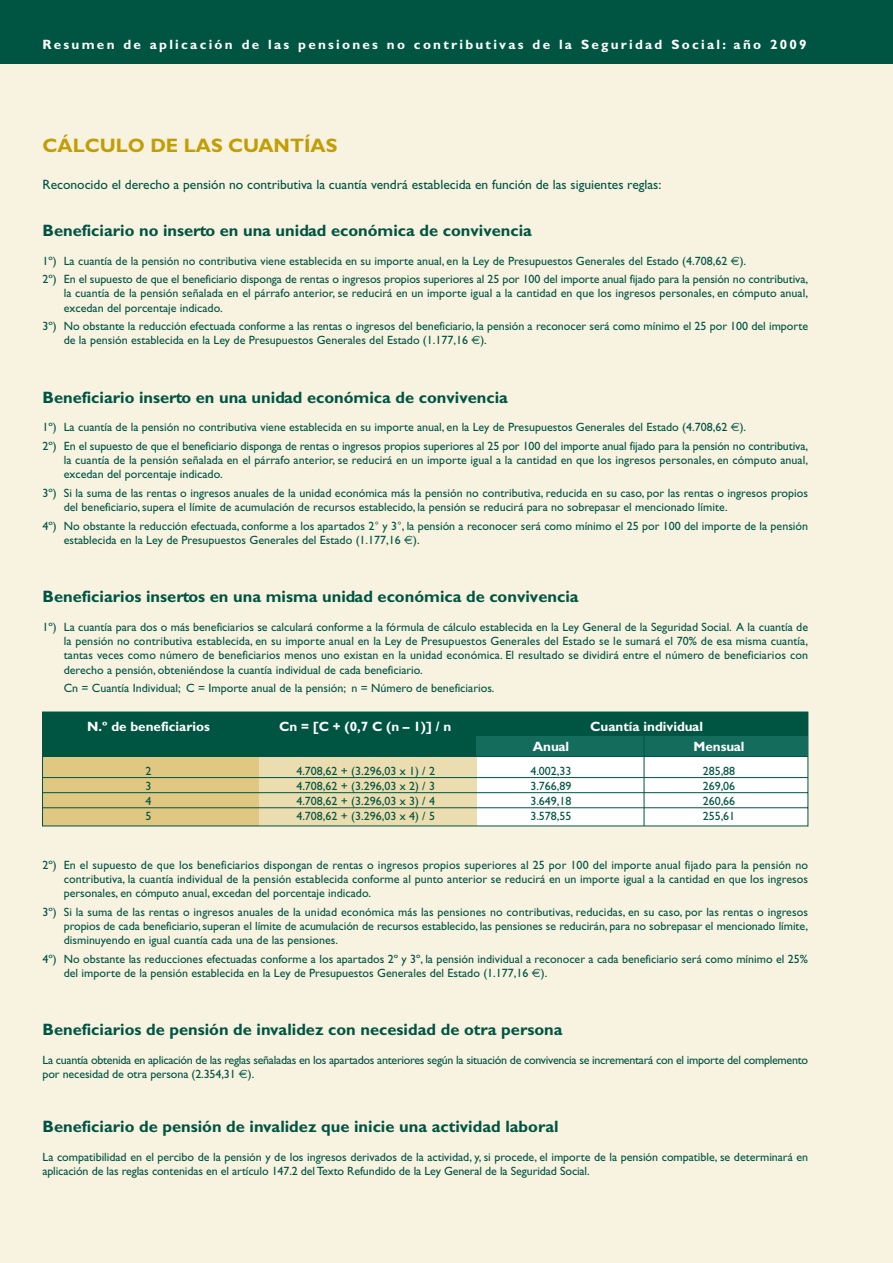
<style>
.page{position:relative;width:893px;height:1263px;background:#fff}
.page>*{position:absolute;margin:0;border:0;box-sizing:border-box;transform-origin:0 0}
.t1{font:700 19.5px "Gill Sans";color:#c29e05}
.t2{font:700 16.5px "Gill Sans";color:#005542}
.t3{font:700 13.5px "Gill Sans";letter-spacing:.165em;color:#fff}
.t4{font:13.5px "Gill Sans";color:#005542}
.t5{font:700 13.5px "Gill Sans";color:#fff}
.t6{font:12px/14.2px "Gill Sans";color:#005542;text-align:justify}
.t7{font:12px/14.2px "Gill Sans";letter-spacing:-.02em;color:#005542}
.s1{font-family:"Euro Sans"}
</style>
<div class="page">
<div style="left:0;top:16px;width:893px;height:1247px;background:#f8f2e1"></div>
<div style="left:0;top:0;width:893px;height:64px;background:#005542"></div>
<svg style="left:42px;top:712px;width:766px;height:114px;background:#94ae92"></svg>
<div style="left:477px;top:737px;width:331px;height:19px;background:#146d5c"></div>
<hr style="left:644px;top:733px;width:1px;height:93px;background:#005542">
<p class="t3" style="left:43px;top:40px;width:766px">Resumen de aplicación de las pensiones no contributivas de la Seguridad Social: año 2009</p>
<h3 class="t1" style="left:43px;top:138px;width:297px">CÁLCULO DE LAS CUANTÍAS</h3>
<p class="t4" style="left:43px;top:179px;width:620px">Reconocido el derecho a pensión no contributiva la cuantía vendrá establecida en función de las siguientes reglas:</p>
<h4 class="t2" style="left:43px;top:225px;width:491px">Beneficiario no inserto en una unidad económica de convivencia</h4>
<p class="t6" style="left:43px;top:255px;width:705px">1º) La cuantía de la pensión no contributiva viene establecida en su importe anual, en la Ley de Presupuestos Generales del Estado (4.708,62 <span class="s1">€</span>).</p>
<p class="t6" style="left:64px;top:273px;width:746px;text-indent:-21px">2º) En el supuesto de que el beneficiario disponga de rentas o ingresos propios superiores al 25 por 100 del importe anual fijado para la pensión no contributiva, la cuantía de la pensión señalada en el párrafo anterior, se reducirá en un importe igual a la cantidad en que los ingresos personales, en cómputo anual, excedan del porcentaje indicado.</p>
<p class="t6" style="left:64px;top:320px;width:746px;text-indent:-21px">3º) No obstante la reducción efectuada conforme a las rentas o ingresos del beneficiario, la pensión a reconocer será como mínimo el 25 por 100 del importe de la pensión establecida en la Ley de Presupuestos Generales del Estado (1.177,16 <span class="s1">€</span>).</p>
<h4 class="t2" style="left:43px;top:392px;width:467px">Beneficiario inserto en una unidad económica de convivencia</h4>
<p class="t6" style="left:43px;top:421px;width:705px">1º) La cuantía de la pensión no contributiva viene establecida en su importe anual, en la Ley de Presupuestos Generales del Estado (4.708,62 <span class="s1">€</span>).</p>
<p class="t6" style="left:64px;top:440px;width:746px;text-indent:-21px">2º) En el supuesto de que el beneficiario disponga de rentas o ingresos propios superiores al 25 por 100 del importe anual fijado para la pensión no contributiva, la cuantía de la pensión señalada en el párrafo anterior, se reducirá en un importe igual a la cantidad en que los ingresos personales, en cómputo anual, excedan del porcentaje indicado.</p>
<p class="t6" style="left:64px;top:487px;width:746px;text-indent:-21px">3º) Si la suma de las rentas o ingresos anuales de la unidad económica más la pensión no contributiva, reducida en su caso, por las rentas o ingresos propios del beneficiario, supera el límite de acumulación de recursos establecido, la pensión se reducirá para no sobrepasar el mencionado límite.</p>
<p class="t6" style="left:64px;top:520px;width:746px;text-indent:-21px">4º) No obstante la reducción efectuada, conforme a los apartados 2 y 3 , la pensión a reconocer será como mínimo el 25 por 100 del importe de la pensión establecida en la Ley de Presupuestos Generales del Estado (1.177,16 <span class="s1">€</span>).</p>
<h4 class="t2" style="left:43px;top:591px;width:538px">Beneficiarios insertos en una misma unidad económica de convivencia</h4>
<p class="t6" style="left:64px;top:621px;width:746px;text-indent:-21px">1º) La cuantía para dos o más beneficiarios se calculará conforme a la fórmula de cálculo establecida en la Ley General de la Seguridad Social. A la cuantía de la pensión no contributiva establecida, en su importe anual en la Ley de Presupuestos Generales del Estado se le sumará el 70% de esa misma cuantía, tantas veces como número de beneficiarios menos uno existan en la unidad económica. El resultado se dividirá entre el número de beneficiarios con derecho a pensión, obteniéndose la cuantía individual de cada beneficiario.</p>
<p class="t6" style="left:64px;top:682px;width:432px">Cn = Cuantía Individual; C = Importe anual de la pensión; n = Número de beneficiarios.</p>
<p class="t5" style="left:87px;top:721px;width:124px">N.º de beneficiarios</p>
<p class="t3" style="left:279px;top:721px;width:174px">Cn = [C + (0,7 C (n – 1)] / n</p>
<p class="t5" style="left:590px;top:721px;width:114px">Cuantía individual</p>
<p class="t3" style="left:533px;top:742px;width:38px">Anual</p>
<p class="t5" style="left:693px;top:742px;width:53px">Mensual</p>
<p class="t6" style="left:146px;top:765px;width:7px">2</p>
<p class="t6" style="left:296px;top:765px;width:140px">4.708,62 + (3.296,03 x 1) / 2</p>
<p class="t6" style="left:530px;top:765px;width:43px">4.002,33</p>
<p class="t6" style="left:703px;top:765px;width:34px">285,88</p>
<p class="t6" style="left:146px;top:780px;width:7px">3</p>
<p class="t6" style="left:296px;top:780px;width:140px">4.708,62 + (3.296,03 x 2) / 3</p>
<p class="t6" style="left:530px;top:780px;width:43px">3.766,89</p>
<p class="t6" style="left:703px;top:780px;width:34px">269,06</p>
<p class="t6" style="left:146px;top:795px;width:7px">4</p>
<p class="t6" style="left:296px;top:795px;width:140px">4.708,62 + (3.296,03 x 3) / 4</p>
<p class="t6" style="left:530px;top:795px;width:43px">3.649,18</p>
<p class="t6" style="left:703px;top:795px;width:34px">260,66</p>
<p class="t6" style="left:146px;top:810px;width:7px">5</p>
<p class="t6" style="left:296px;top:810px;width:140px">4.708,62 + (3.296,03 x 4) / 5</p>
<p class="t6" style="left:530px;top:810px;width:43px">3.578,55</p>
<p class="t6" style="left:703px;top:810px;width:34px">255,61</p>
<p class="t6" style="left:64px;top:859px;width:746px;text-indent:-21px">2º) En el supuesto de que los beneficiarios dispongan de rentas o ingresos propios superiores al 25 por 100 del importe anual fijado para la pensión no contributiva, la cuantía individual de la pensión establecida conforme al punto anterior se reducirá en un importe igual a la cantidad en que los ingresos personales, en cómputo anual, excedan del porcentaje indicado.</p>
<p class="t6" style="left:64px;top:906px;width:746px;text-indent:-21px">3º) Si la suma de las rentas o ingresos anuales de la unidad económica más las pensiones no contributivas, reducidas, en su caso, por las rentas o ingresos propios de cada beneficiario, superan el límite de acumulación de recursos establecido, las pensiones se reducirán, para no sobrepasar el mencionado límite, disminuyendo en igual cuantía cada una de las pensiones.</p>
<p class="t6" style="left:64px;top:953px;width:746px;text-indent:-21px">4º) No obstante las reducciones efectuadas conforme a los apartados 2º y 3º, la pensión individual a reconocer a cada beneficiario será como mínimo el 25% del importe de la pensión establecida en la Ley de Presupuestos Generales del Estado (1.177,16 <span class="s1">€</span>).</p>
<h4 class="t2" style="left:43px;top:1024px;width:522px">Beneficiarios de pensión de invalidez con necesidad de otra persona</h4>
<p class="t7" style="left:43px;top:1054px;width:767px">La cuantía obtenida en aplicación de las reglas señaladas en los apartados anteriores según la situación de convivencia se incrementará con el importe del complemento por necesidad de otra persona (2.354,31 <span class="s1">€</span>).</p>
<h4 class="t2" style="left:43px;top:1121px;width:518px">Beneficiario de pensión de invalidez que inicie una actividad laboral</h4>
<p class="t6" style="left:43px;top:1151px;width:767px">La compatibilidad en el percibo de la pensión y de los ingresos derivados de la actividad, y, si procede, el importe de la pensión compatible, se determinará en aplicación de las reglas contenidas en el artículo 147.2 del Texto Refundido de la Ley General de la Seguridad Social.</p>
</div>
